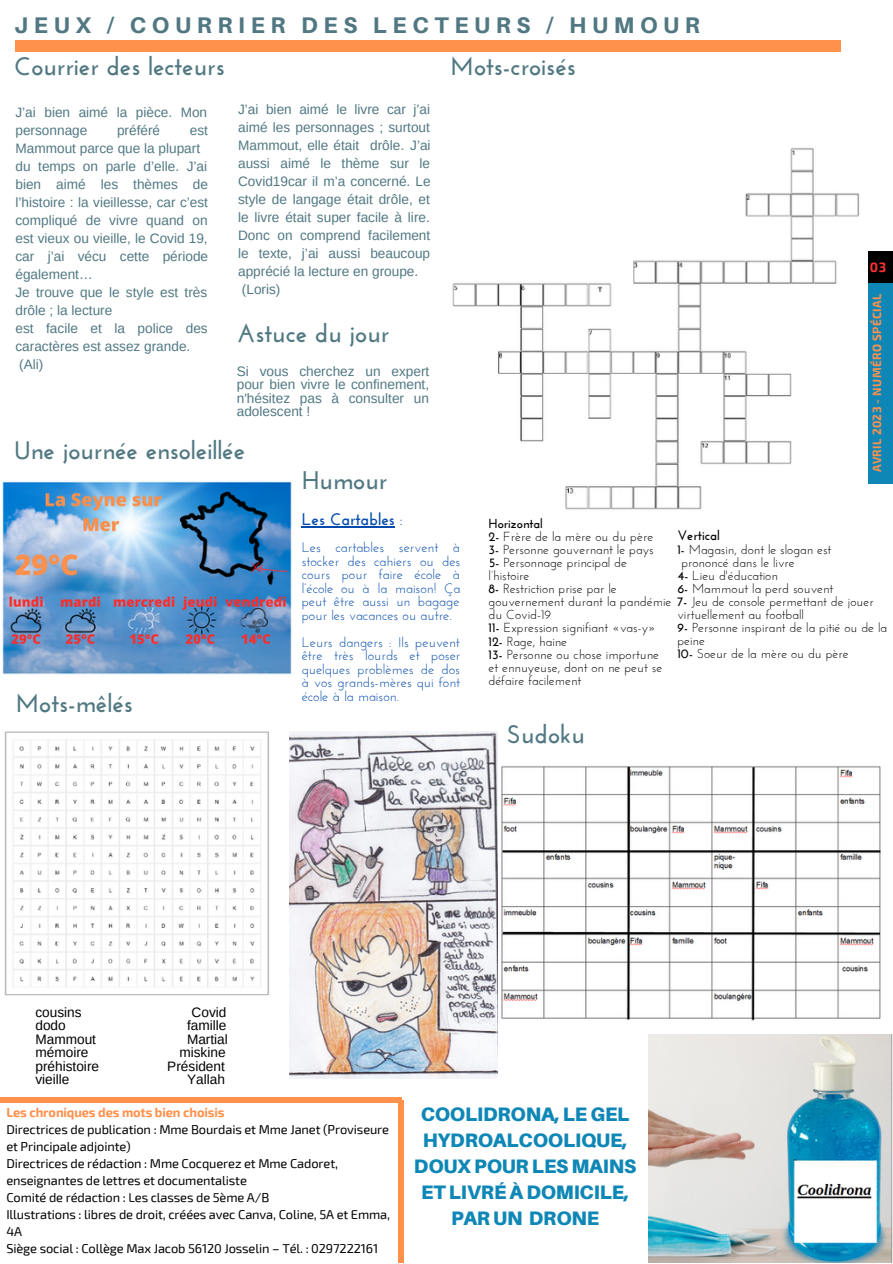
<style>
.page{position:relative;width:893px;height:1264px;background:#fff}
.page>*{position:absolute;margin:0;border:0;box-sizing:border-box;transform-origin:0 0}
.t1{font:700 25.5px "Josefin Sans";color:#517882}
.t2{font:800 22.65px "Aileron";letter-spacing:.25em;color:#517882}
.t3{font:900 19.5px/25.8px "Aileron";letter-spacing:-.01em;color:#0f87b6;text-align:center}
.t4{font:700 16.8px "Josefin Sans";color:#004aad}
.t5{font:13.8px/13.5px "Josefin Sans";color:#004aad;text-align:justify}
.t6{font:13.65px/18px "Arimo";color:#517882}
.t7{font:13.65px "Arimo";color:#000}
.t8{font:700 13.65px "Josefin Sans";color:#000}
.t9{font:700 13.2px "Exo 2";color:#ff3131}
.t10{font:13.05px/13px "Josefin Sans";color:#000}
.t11{font:12.75px/17.1px "Exo 2";letter-spacing:-.01em;color:#000}
.t12{font:700 12.75px "Exo 2";letter-spacing:-.01em;color:#ff914d}
.t13{font:700 11.7px "Exo 2";letter-spacing:.03em;color:#ff914d}
.s1{font-weight:400}
.s2{font-weight:700}
</style>
<div class="page">
<img style="left:648px;top:1034px;width:244px;height:228px">
<div style="left:0;top:1096px;width:402px;height:6px;background:#ff914d"></div>
<div style="left:398px;top:1099px;width:5px;height:163px;background:#ff914d"></div>
<img style="left:2px;top:481px;width:324px;height:194px">
<div style="left:15px;top:41px;width:825px;height:11px;background:#ff914d"></div>
<img style="left:501px;top:766px;width:380px;height:255px">
<div style="left:861px;top:283px;width:31px;height:200px;background:#0f87b6"></div>
<div style="left:861px;top:252px;width:31px;height:31px;background:#000"></div>
<img style="left:289px;top:731px;width:208px;height:347px">
<img style="left:4px;top:731px;width:265px;height:265px">
<img style="left:452px;top:148px;width:415px;height:362px">
<hr style="left:302px;top:526px;width:93px;height:1px;background:#004aad">
<h2 class="t2" style="left:14px;top:11px;width:687px">JEUX / COURRIER DES LECTEURS / HUMOUR</h2>
<h1 class="t1" style="left:450px;top:55px;width:127px">Mots-croisés</h1>
<h1 class="t1" style="left:14px;top:55px;width:212px">Courrier des lecteurs</h1>
<p class="t6" style="left:15px;top:103px;width:193px">J’ai bien aimé la pièce. Mon personnage</p>
<p class="t6" style="left:117px;top:121px;width:45px">préféré</p>
<p class="t6" style="left:15px;top:121px;width:194px;text-indent:174px">est<br>Mammout parce que la plupart du temps on parle d’elle. J’ai bien aimé les thèmes de l’histoire : la vieillesse, car c’est compliqué de vivre quand on est vieux ou vieille, le Covid 19, car j’ai vécu cette période également…<br>Je trouve que le style est très drôle ; la lecture<br>est facile et la police des caractères est assez grande. (Ali)</p>
<p class="t6" style="left:238px;top:100px;width:194px">J’ai bien aimé le livre car j’ai aimé les personnages ; surtout<br>Mammout, elle était drôle. J’ai aussi aimé le thème sur le<br>Covid19car il m’a concerné. Le style de langage était drôle, et le livre était super facile à lire.<br>Donc on comprend facilement le texte, j’ai aussi beaucoup apprécié la lecture en groupe. (Loris)</p>
<h1 class="t1" style="left:237px;top:323px;width:154px">Astuce du jour</h1>
<p class="t6" style="left:237px;top:364px;width:194px;line-height:13.5px;text-align:justify">Si vous cherchez un expert pour bien vivre le confinement, n'hésitez pas à consulter un adolescent !</p>
<h1 class="t1" style="left:14px;top:440px;width:232px">Une journée ensoleillée</h1>
<h1 class="t1" style="left:302px;top:470px;width:87px">Humour</h1>
<p class="t9" style="left:869px;top:258px;width:18px">03</p>
<p class="t13" style="left:869px;top:472px;width:180px;rotate:-90deg">AVRIL 2023 - NUMÉRO SPÉCIAL</p>
<h1 class="t1" style="left:15px;top:693px;width:119px">Mots-mêlés</h1>
<p class="t4" style="left:302px;top:512px;width:103px">Les Cartables <span class="s1">:</span></p>
<p class="t5" style="left:302px;top:542px;width:160px">Les cartables servent à stocker des cahiers ou des cours pour faire école à l’école ou à la maison! Ça peut être aussi un bagage pour les vacances ou autre.</p>
<p class="t5" style="left:302px;top:636px;width:160px">Leurs dangers : Ils peuvent être très lourds et poser quelques problèmes de dos à vos grands-mères qui font école à la maison.</p>
<p class="t10" style="left:488px;top:518px;width:184px"><span class="s2">Horizontal<br>2-</span> Frère de la mère ou du père<br><span class="s2">3-</span> Personne gouvernant le pays<br><span class="s2">5-</span> Personnage principal de<br>l’histoire<br><span class="s2">8-</span> Restriction prise par le gouvernement durant la pandémie du Covid-19<br><span class="s2">11-</span> Expression signifiant «vas-y»<br><span class="s2">12-</span> Rage, haine<br><span class="s2">13-</span> Personne ou chose importune et ennuyeuse, dont on ne peut se défaire facilement</p>
<p class="t8" style="left:677px;top:529px;width:44px">Vertical</p>
<p class="t10" style="left:677px;top:544px;width:211px"><span class="s2">1-</span> Magasin, dont le slogan est<br>prononcé dans le livre<br><span class="s2">4-</span> Lieu d'éducation<br><span class="s2">6-</span> Mammout la perd souvent<br><span class="s2">7-</span> Jeu de console permettant de jouer virtuellement au football<br><span class="s2">9-</span> Personne inspirant de la pitié ou de la peine<br><span class="s2">10-</span> Soeur de la mère ou du père</p>
<h1 class="t1" style="left:507px;top:723px;width:80px">Sudoku</h1>
<p class="t7" style="left:35px;top:1004px;width:48px">cousins</p>
<p class="t7" style="left:191px;top:1004px;width:36px">Covid</p>
<p class="t7" style="left:35px;top:1018px;width:32px">dodo</p>
<p class="t7" style="left:187px;top:1018px;width:41px">famille</p>
<p class="t7" style="left:35px;top:1031px;width:62px">Mammout</p>
<p class="t7" style="left:187px;top:1031px;width:42px">Martial</p>
<p class="t7" style="left:35px;top:1045px;width:55px">mémoire</p>
<p class="t7" style="left:179px;top:1045px;width:48px">miskine</p>
<p class="t7" style="left:35px;top:1058px;width:65px">préhistoire</p>
<p class="t7" style="left:167px;top:1058px;width:59px">Président</p>
<p class="t7" style="left:35px;top:1072px;width:36px">vieille</p>
<p class="t7" style="left:187px;top:1072px;width:39px">Yallah</p>
<p class="t12" style="left:6px;top:1103px;width:220px">Les chroniques des mots bien choisis</p>
<p class="t11" style="left:6px;top:1120px;width:385px">Directrices de publication : Mme Bourdais et Mme Janet (Proviseure et Principale adjointe)<br>Directrices de rédaction : Mme Cocquerez et Mme Cadoret, enseignantes de lettres et documentaliste<br>Comité de rédaction : Les classes de 5ème A/B<br>Illustrations : libres de droit, créées avec Canva, Coline, 5A et Emma, 4A<br>Siège social : Collège Max Jacob 56120 Josselin – Tél. : 0297222161</p>
<h3 class="t3" style="left:414px;top:1101px;width:224px">COOLIDRONA, LE GEL<br>HYDROALCOOLIQUE,<br>DOUX POUR LES MAINS<br>ET LIVRÉ À DOMICILE,<br>PAR UN DRONE</h3>
</div>
